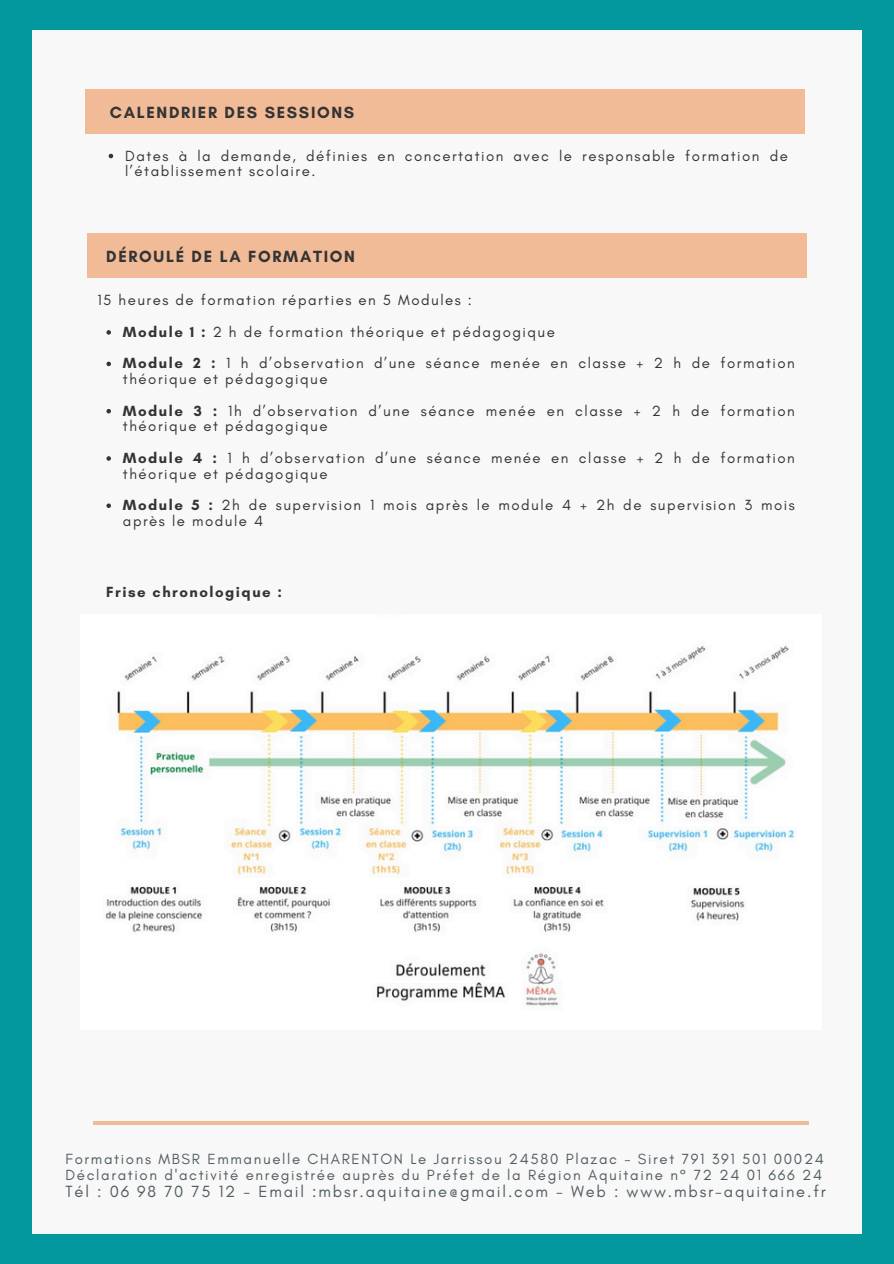
<style>
.page{position:relative;width:894px;height:1264px;background:#fff}
.page>*{position:absolute;margin:0;border:0;box-sizing:border-box;transform-origin:0 0}
.t1{font:16.5px "Glacial Indifference";letter-spacing:.11em;color:#515d63}
.t2{font:700 16.5px "Glacial Indifference";letter-spacing:.1em;color:#343434}
.t3{font:15px/15.8px "Glacial Indifference";letter-spacing:.1em;color:#343434}
.t4{font:15px "Glacial Indifference";letter-spacing:.11em;color:#515d63}
.t5{font:700 15px "Glacial Indifference";letter-spacing:.1em;color:#343434}
.s1{font-weight:700}
</style>
<div class="page">
<div style="left:0;top:0;width:893px;height:1263px;background:#03989e"></div>
<div style="left:33px;top:30px;width:828px;height:1203px;background:#f8f8f8"></div>
<hr style="left:94px;top:1121px;width:714px;height:3px;background:#f1bb98">
<div style="left:87px;top:233px;width:719px;height:44px;background:#f1bb98"></div>
<img style="left:105px;top:646px;width:689px;height:360px">
<svg style="left:106px;top:330px;width:5px;height:4px"></svg>
<svg style="left:106px;top:361px;width:5px;height:5px"></svg>
<svg style="left:106px;top:409px;width:5px;height:4px"></svg>
<svg style="left:106px;top:456px;width:5px;height:4px"></svg>
<svg style="left:106px;top:503px;width:5px;height:5px"></svg>
<div style="left:85px;top:89px;width:719px;height:44px;background:#f1bb98"></div>
<svg style="left:109px;top:154px;width:4px;height:4px"></svg>
<p class="t2" style="left:110px;top:102px;width:246px">CALENDRIER DES SESSIONS</p>
<p class="t3" style="left:125px;top:147px;width:664px">Dates à la demande, définies en concertation avec le responsable formation de l’établissement scolaire.</p>
<p class="t2" style="left:106px;top:246px;width:250px">DÉROULÉ DE LA FORMATION</p>
<p class="t3" style="left:97px;top:292px;width:376px">15 heures de formation réparties en 5 Modules :</p>
<p class="t3" style="left:123px;top:324px;width:433px"><span class="s1">Module 1 :</span> 2 h de formation théorique et pédagogique</p>
<p class="t3" style="left:123px;top:355px;width:673px"><span class="s1">Module 2 :</span> 1 h d’observation d’une séance menée en classe + 2 h de formation théorique et pédagogique</p>
<p class="t3" style="left:123px;top:402px;width:673px"><span class="s1">Module 3 :</span> 1h d’observation d’une séance menée en classe + 2 h de formation théorique et pédagogique</p>
<p class="t3" style="left:123px;top:450px;width:673px"><span class="s1">Module 4 :</span> 1 h d’observation d’une séance menée en classe + 2 h de formation théorique et pédagogique</p>
<p class="t3" style="left:123px;top:497px;width:673px"><span class="s1">Module 5 :</span> 2h de supervision 1 mois après le module 4 + 2h de supervision 3 mois après le module 4</p>
<h2 class="t5" style="left:106px;top:582px;width:177px">Frise chronologique :</h2>
<p class="t4" style="left:65px;top:1149px;width:759px">Formations MBSR Emmanuelle CHARENTON Le Jarrissou 24580 Plazac - Siret 791 391 501 00024</p>
<p class="t4" style="left:65px;top:1165px;width:758px">Déclaration d'activité enregistrée auprès du Préfet de la Région Aquitaine n° 72 24 01 666 24</p>
<p class="t1" style="left:65px;top:1181px;width:761px">Tél : 06 98 70 75 12 - Email :mbsr.aquitaine@gmail.com - Web : www.mbsr-aquitaine.fr</p>
</div>
